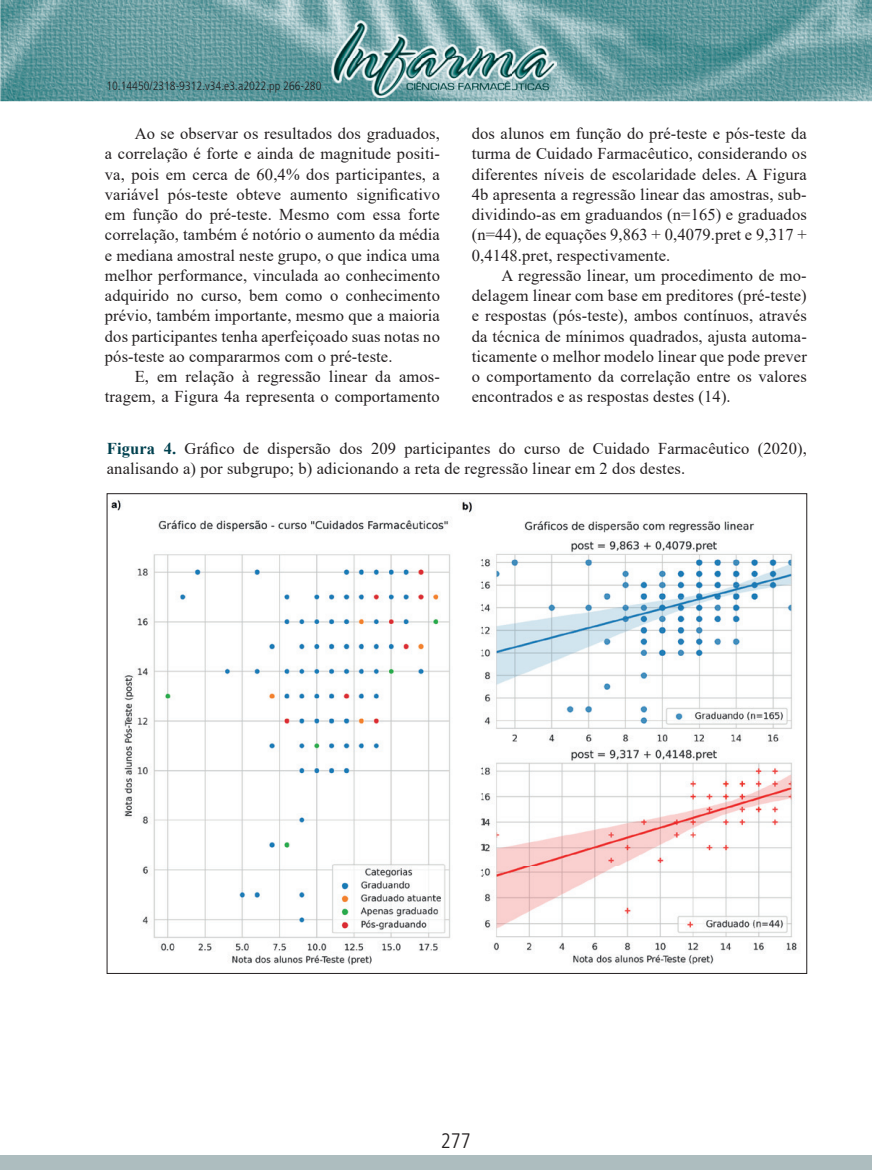
<style>
.page{position:relative;width:872px;height:1170px;background:#fff}
.page>*{position:absolute;margin:0;border:0;box-sizing:border-box;transform-origin:0 0}
.t1{font:300 condensed 21px "Frutiger LT Std";color:#231f20}
.t2{font:16.5px/20.2px "Times New Roman";letter-spacing:.01em;color:#231f20;text-align:justify}
.t3{font:300 condensed 12px "Frutiger LT Std";color:#231f20}
.s1{font-weight:700;color:#01414f}
</style>
<div class="page">
<img style="left:0;top:0;width:872px;height:101px">
<div style="left:0;top:1155px;width:872px;height:14px;background:#adbdbf"></div>
<img style="left:332px;top:20px;width:224px;height:77px">
<img style="left:111px;top:500px;width:686px;height:465px">
<p class="t3" style="left:106px;top:79px;width:217px">10.14450/2318-9312.v34.e3.a2022.pp 266-280</p>
<p class="t2" style="left:472px;top:123px;width:336px">dos alunos em função do pré-teste e pós-teste da turma de Cuidado Farmacêutico, considerando os diferentes níveis de escolaridade deles. A Figura 4b apresenta a regressão linear das amostras, sub&shy;dividindo-as em graduandos (n=165) e graduados (n=44), de equações 9,863 + 0,4079.pret e 9,317 + 0,4148.pret, respectivamente.</p>
<p class="t2" style="left:472px;top:264px;width:336px;text-indent:30px">A regressão linear, um procedimento de mo&shy;delagem linear com base em preditores (pré-teste) e respostas (pós-teste), ambos contínuos, através da técnica de mínimos quadrados, ajusta automa&shy;ticamente o melhor modelo linear que pode prever o comportamento da correlação entre os valores encontrados e as respostas destes (14).</p>
<p class="t2" style="left:107px;top:437px;width:701px"><span class="s1">Figura 4.</span> Gráfico de dispersão dos 209 participantes do curso de Cuidado Farmacêutico (2020), analisando a) por subgrupo; b) adicionando a reta de regressão linear em 2 dos destes.</p>
<p class="t2" style="left:105px;top:123px;width:336px;text-indent:30px">Ao se observar os resultados dos graduados, a correlação é forte e ainda de magnitude positi&shy;va, pois em cerca de 60,4% dos participantes, a variável pós-teste obteve aumento significativo em função do pré-teste. Mesmo com essa forte correlação, também é notório o aumento da média e mediana amostral neste grupo, o que indica uma melhor performance, vinculada ao conhecimento adquirido no curso, bem como o conhecimento prévio, também importante, mesmo que a maioria dos participantes tenha aperfeiçoado suas notas no pós-teste ao compararmos com o pré-teste.</p>
<p class="t2" style="left:105px;top:366px;width:336px;text-align:right">E, em relação à regressão linear da amos&shy;tragem, a Figura 4a representa o comportamento</p>
<p class="t1" style="left:441px;top:1128px;width:32px">277</p>
</div>
